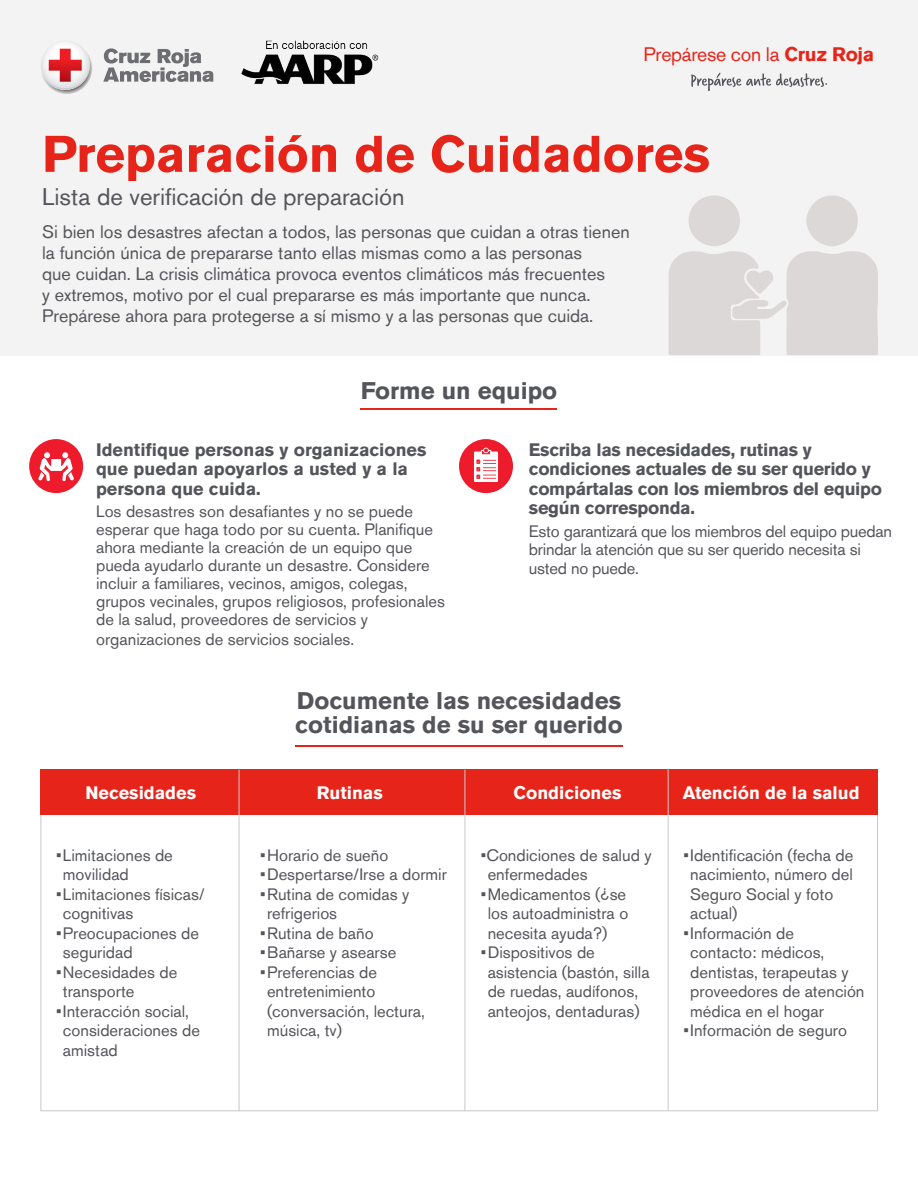
<style>
.page{position:relative;width:918px;height:1188px;background:#fff}
.page>*{position:absolute;margin:0;border:0;box-sizing:border-box;transform-origin:0 0}
.t1{font:700 51px "Akzidenz Grotesk Std";color:#e72419}
.t2{font:700 24px/24px "Akzidenz Grotesk Std";color:#54555a}
.t3{font:24px "Akzidenz Grotesk Std";color:#54555a}
.t4{font:19.5px "Akzidenz Grotesk Std";letter-spacing:-.015em;color:#e72419}
.t5{font:18px/21px "Akzidenz Grotesk Std";color:#54555a}
.t6{font:700 18px/19.5px "Akzidenz Grotesk Std";letter-spacing:-.015em;color:#54555a}
.t7{font:700 18px "Akzidenz Grotesk Std";color:#fff}
.t8{font:16.5px/19.5px "Akzidenz Grotesk Std";color:#54555a}
.s1{font-weight:700}
</style>
<div class="page">
<div style="left:0;top:0;width:918px;height:355px;background:#f4f3f3"></div>
<hr style="left:361px;top:409px;width:196px;height:1px;background:#e72419">
<hr style="left:295px;top:745px;width:328px;height:2px;background:#e72419">
<div style="left:40px;top:769px;width:838px;height:45px;background:#e72419"></div>
<hr style="left:239px;top:770px;width:1px;height:341px;background:#cac8c8">
<hr style="left:465px;top:770px;width:1px;height:341px;background:#cac8c8">
<hr style="left:668px;top:769px;width:1px;height:341px;background:#cac8c8">
<svg style="left:41px;top:41px;width:173px;height:53px"></svg>
<img style="left:241px;top:40px;width:138px;height:44px">
<svg style="left:691px;top:73px;width:136px;height:18px"></svg>
<svg style="left:669px;top:195px;width:209px;height:160px"></svg>
<div style="left:29px;top:439px;width:54px;height:54px;background:#ee1b2d;border-radius:50%"></div>
<svg style="left:38px;top:452px;width:36px;height:29px"></svg>
<div style="left:459px;top:439px;width:54px;height:54px;background:#ee1b2d;border-radius:50%"></div>
<svg style="left:474px;top:448px;width:24px;height:34px"></svg>
<img style="left:49px;top:49px;width:33px;height:33px">
<p class="t4" style="left:644px;top:42px;width:232px">Prepárese con la <span class="s1">Cruz Roja</span></p>
<h1 class="t1" style="left:42px;top:125px;width:669px">Preparación de Cuidadores</h1>
<h2 class="t3" style="left:42px;top:182px;width:364px">Lista de verificación de preparación</h2>
<p class="t5" style="left:42px;top:221px;width:589px">Si bien los desastres afectan a todos, las personas que cuidan a otras tienen la función única de prepararse tanto ellas mismas como a las personas<br>que cuidan. La crisis climática provoca eventos climáticos más frecuentes<br>y extremos, motivo por el cual prepararse es más importante que nunca.<br>Prepárese ahora para protegerse a sí mismo y a las personas que cuida.</p>
<h2 class="t2" style="left:361px;top:379px;width:198px">Forme un equipo</h2>
<p class="t6" style="left:96px;top:440px;width:332px">Identifique personas y organizaciones que puedan apoyarlos a usted y a la persona que cuida.</p>
<p class="t8" style="left:96px;top:502px;width:350px;line-height:18px">Los desastres son desafiantes y no se puede esperar que haga todo por su cuenta. Planifique ahora mediante la creación de un equipo que pueda ayudarlo durante un desastre. Considere incluir a familiares, vecinos, amigos, colegas, grupos vecinales, grupos religiosos, profesionales de la salud, proveedores de servicios y</p>
<p class="t8" style="left:96px;top:629px;width:260px">organizaciones de servicios sociales.</p>
<p class="t6" style="left:529px;top:440px;width:355px">Escriba las necesidades, rutinas y condiciones actuales de su ser querido y compártalas con los miembros del equipo según corresponda.</p>
<p class="t8" style="left:529px;top:522px;width:365px;line-height:18px">Esto garantizará que los miembros del equipo puedan brindar la atención que su ser querido necesita si</p>
<p class="t8" style="left:529px;top:559px;width:112px">usted no puede.</p>
<p class="t7" style="left:86px;top:783px;width:112px">Necesidades</p>
<p class="t8" style="left:63px;top:845px;width:112px;text-indent:-7px">• Limitaciones de movilidad</p>
<p class="t8" style="left:63px;top:884px;width:143px;text-indent:-7px">• Limitaciones físicas/ cognitivas</p>
<p class="t8" style="left:63px;top:923px;width:138px;text-indent:-7px">• Preocupaciones de seguridad</p>
<p class="t8" style="left:63px;top:962px;width:116px;text-indent:-7px">• Necesidades de transporte</p>
<p class="t8" style="left:63px;top:1001px;width:139px;text-indent:-7px">• Interacción social, consideraciones de amistad</p>
<h2 class="t2" style="left:295px;top:689px;width:329px">Documente las necesidades cotidianas de su ser querido</h2>
<p class="t7" style="left:317px;top:783px;width:67px">Rutinas</p>
<p class="t7" style="left:514px;top:783px;width:109px">Condiciones</p>
<p class="t7" style="left:683px;top:783px;width:178px">Atención de la salud</p>
<p class="t8" style="left:260px;top:845px;width:130px">• Horario de sueño</p>
<p class="t8" style="left:260px;top:865px;width:188px">• Despertarse/Irse a dormir</p>
<p class="t8" style="left:267px;top:884px;width:144px;text-indent:-7px">• Rutina de comidas y refrigerios</p>
<p class="t8" style="left:260px;top:923px;width:115px">• Rutina de baño</p>
<p class="t8" style="left:260px;top:943px;width:138px">• Bañarse y asearse</p>
<p class="t8" style="left:267px;top:962px;width:159px;text-indent:-7px">• Preferencias de entretenimiento (conversación, lectura, música, tv)</p>
<p class="t8" style="left:488px;top:845px;width:165px;text-indent:-7px">•Condiciones de salud y enfermedades</p>
<p class="t8" style="left:488px;top:884px;width:142px;text-indent:-7px">•Medicamentos (¿se los autoadministra o necesita ayuda?)</p>
<p class="t8" style="left:488px;top:943px;width:163px;text-indent:-7px">•Dispositivos de asistencia (bastón, silla de ruedas, audífonos, anteojos, dentaduras)</p>
<p class="t8" style="left:690px;top:845px;width:165px;text-indent:-7px">• Identificación (fecha de nacimiento, número del<br>Seguro Social y foto actual)</p>
<p class="t8" style="left:690px;top:923px;width:176px;text-indent:-7px">•Información de contacto: médicos, dentistas, terapeutas y proveedores de atención médica en el hogar</p>
<p class="t8" style="left:684px;top:1021px;width:165px">• Información de seguro</p>
</div>
